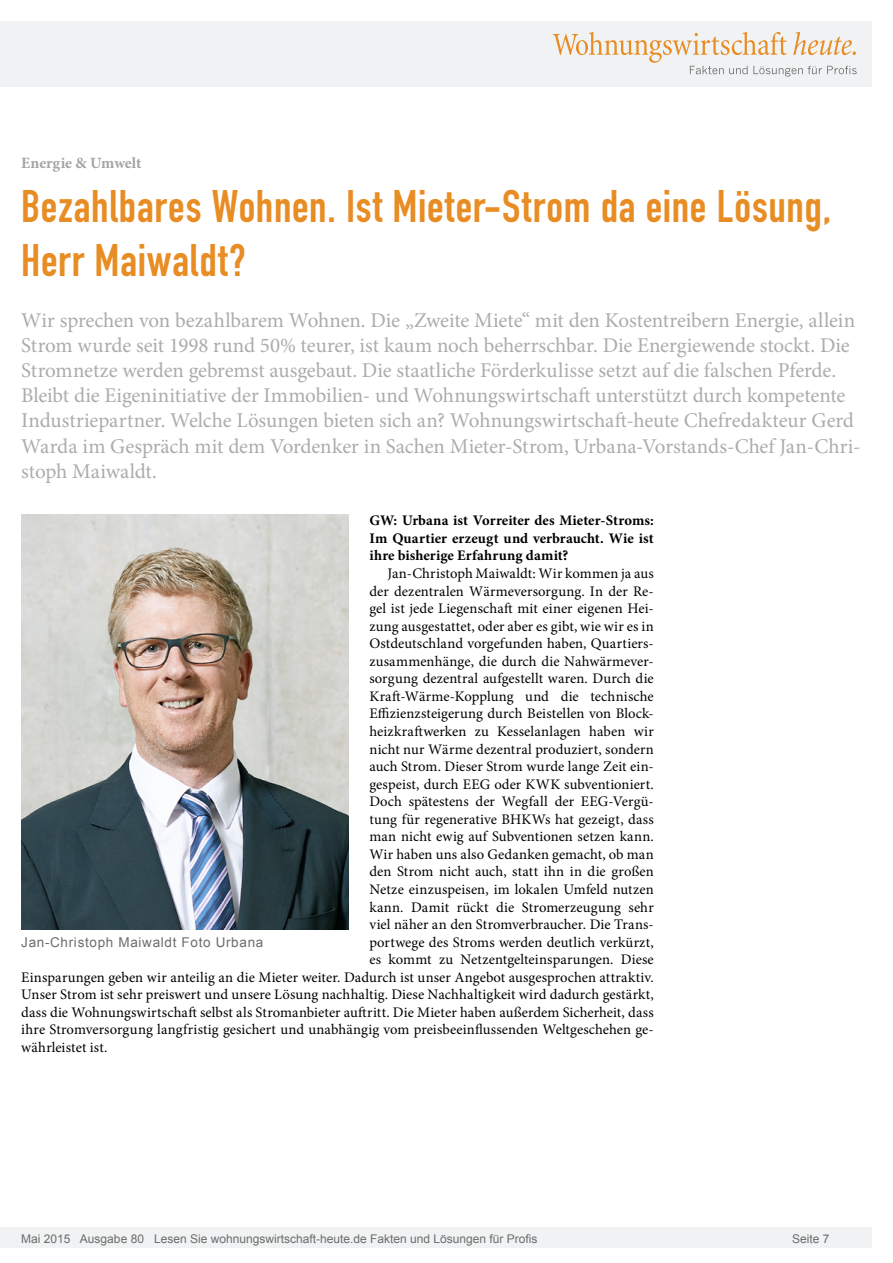
<style>
.page{position:relative;width:893px;height:1263px;background:#fff}
.page>*{position:absolute;margin:0;border:0;box-sizing:border-box;transform-origin:0 0}
.Überschrift_Groß{font:45px/54px "DIN Engschrift";letter-spacing:.015em;color:#e88c24}
.Anlesetext{font:21px/25.2px "Minion Pro";letter-spacing:-.005em;color:#acacac}
.Kategorie{font:700 15.75px "Minion Pro";letter-spacing:-.005em;color:#a4a4a4}
.Fliesstext{font:14.7px "Minion Pro";letter-spacing:.005em;color:#000}
.AUTOR{font:700 14.7px/17.5px "Minion Pro";letter-spacing:.005em;color:#000;text-align:justify}
.Bildunterschrift{font:13.5px "Arial";letter-spacing:.05em;color:#6c6c6c}
.t1{font:12px "Arial";color:#6c6c6c}
</style>
<div class="page">
<div style="left:0;top:1227px;width:872px;height:20px;background:#f1f2f3"></div>
<div style="left:0;top:21px;width:872px;height:66px;background:#f1f2f3"></div>
<svg style="left:553px;top:32px;width:304px;height:45px"></svg>
<img style="left:21px;top:515px;width:327px;height:414px">
<p class="Kategorie" style="left:21px;top:152px;width:122px">Energie &amp; Umwelt</p>
<p class="Überschrift_Groß" style="left:21px;top:180px;width:811px">Bezahlbares Wohnen. Ist Mieter-Strom da eine Lösung,<br>Herr Maiwaldt?</p>
<p class="Anlesetext" style="left:21px;top:307px;width:841px">Wir sprechen von bezahlbarem Wohnen. Die „Zweite Miete“ mit den Kostentreibern Energie, allein Strom wurde seit 1998 rund 50% teurer, ist kaum noch beherrschbar. Die Energiewende stockt. Die Stromnetze werden gebremst ausgebaut. Die staatliche Förderkulisse setzt auf die falschen Pferde.<br>Bleibt die Eigeninitiative der Immobilien- und Wohnungswirtschaft unterstützt durch kompetente Industriepartner. Welche Lösungen bieten sich an? Wohnungswirtschaft-heute Chefredakteur Gerd Warda im Gespräch mit dem Vordenker in Sachen Mieter-Strom, Urbana-Vorstands-Chef Jan-Chri&shy;stoph Maiwaldt.</p>
<p class="AUTOR" style="left:369px;top:512px;width:286px">GW: Urbana ist Vorreiter des Mieter-Stroms:<br>Im Quartier erzeugt und verbraucht. Wie ist ihre bisherige Erfahrung damit?</p>
<p class="Fliesstext" style="left:387px;top:563px;width:268px">Jan-Christoph Maiwaldt: Wir kommen ja aus</p>
<p class="Fliesstext" style="left:369px;top:581px;width:286px">der dezentralen Wärmeversorgung. In der Re-</p>
<p class="Fliesstext" style="left:369px;top:599px;width:286px">gel ist jede Liegenschaft mit einer eigenen Hei-</p>
<p class="Fliesstext" style="left:369px;top:616px;width:286px">zung ausgestattet, oder aber es gibt, wie wir es in</p>
<p class="Fliesstext" style="left:369px;top:634px;width:286px">Ostdeutschland vorgefunden haben, Quartiers-</p>
<p class="Fliesstext" style="left:369px;top:651px;width:286px">zusammenhänge, die durch die Nahwärmever-</p>
<p class="Fliesstext" style="left:369px;top:669px;width:286px">sorgung dezentral aufgestellt waren. Durch die</p>
<p class="Fliesstext" style="left:369px;top:686px;width:286px">Kraft-Wärme-Kopplung und die technische</p>
<p class="Fliesstext" style="left:369px;top:704px;width:286px">Effizienzsteigerung durch Beistellen von Block-</p>
<p class="Fliesstext" style="left:369px;top:721px;width:286px">heizkraftwerken zu Kesselanlagen haben wir</p>
<p class="Fliesstext" style="left:369px;top:739px;width:286px">nicht nur Wärme dezentral produziert, sondern</p>
<p class="Fliesstext" style="left:369px;top:756px;width:286px">auch Strom. Dieser Strom wurde lange Zeit ein-</p>
<p class="Fliesstext" style="left:369px;top:774px;width:286px">gespeist, durch EEG oder KWK subventioniert.</p>
<p class="Fliesstext" style="left:369px;top:792px;width:286px">Doch spätestens der Wegfall der EEG-Vergü-</p>
<p class="Fliesstext" style="left:369px;top:809px;width:286px">tung für regenerative BHKWs hat gezeigt, dass</p>
<p class="Fliesstext" style="left:369px;top:827px;width:286px">man nicht ewig auf Subventionen setzen kann.</p>
<p class="Fliesstext" style="left:369px;top:844px;width:286px">Wir haben uns also Gedanken gemacht, ob man</p>
<p class="Fliesstext" style="left:369px;top:862px;width:286px">den Strom nicht auch, statt ihn in die großen</p>
<p class="Fliesstext" style="left:369px;top:879px;width:286px">Netze einzuspeisen, im lokalen Umfeld nutzen</p>
<p class="Fliesstext" style="left:369px;top:897px;width:286px">kann. Damit rückt die Stromerzeugung sehr</p>
<p class="Fliesstext" style="left:369px;top:914px;width:286px">viel näher an den Stromverbraucher. Die Trans-</p>
<p class="Fliesstext" style="left:369px;top:932px;width:286px">portwege des Stroms werden deutlich verkürzt,</p>
<p class="Fliesstext" style="left:369px;top:950px;width:286px">es kommt zu Netzentgelteinsparungen. Diese</p>
<p class="Fliesstext" style="left:21px;top:967px;width:634px">Einsparungen geben wir anteilig an die Mieter weiter. Dadurch ist unser Angebot ausgesprochen attraktiv.</p>
<p class="Fliesstext" style="left:21px;top:985px;width:634px">Unser Strom ist sehr preiswert und unsere Lösung nachhaltig. Diese Nachhaltigkeit wird dadurch gestärkt,</p>
<p class="Fliesstext" style="left:21px;top:1002px;width:634px">dass die Wohnungswirtschaft selbst als Stromanbieter auftritt. Die Mieter haben außerdem Sicherheit, dass</p>
<p class="Fliesstext" style="left:21px;top:1020px;width:634px">ihre Stromversorgung langfristig gesichert und unabhängig vom preisbeeinflussenden Weltgeschehen ge-</p>
<p class="Fliesstext" style="left:21px;top:1037px;width:88px">währleistet ist.</p>
<p class="Bildunterschrift" style="left:21px;top:933px;width:244px">Jan-Christoph Maiwaldt Foto Urbana</p>
<p class="t1" style="left:21px;top:1230px;width:518px">Mai 2015 Ausgabe 80 Lesen Sie wohnungswirtschaft-heute.de Fakten und Lösungen für Profis</p>
<p class="t1" style="left:792px;top:1231px;width:39px">Seite 7</p>
</div>
